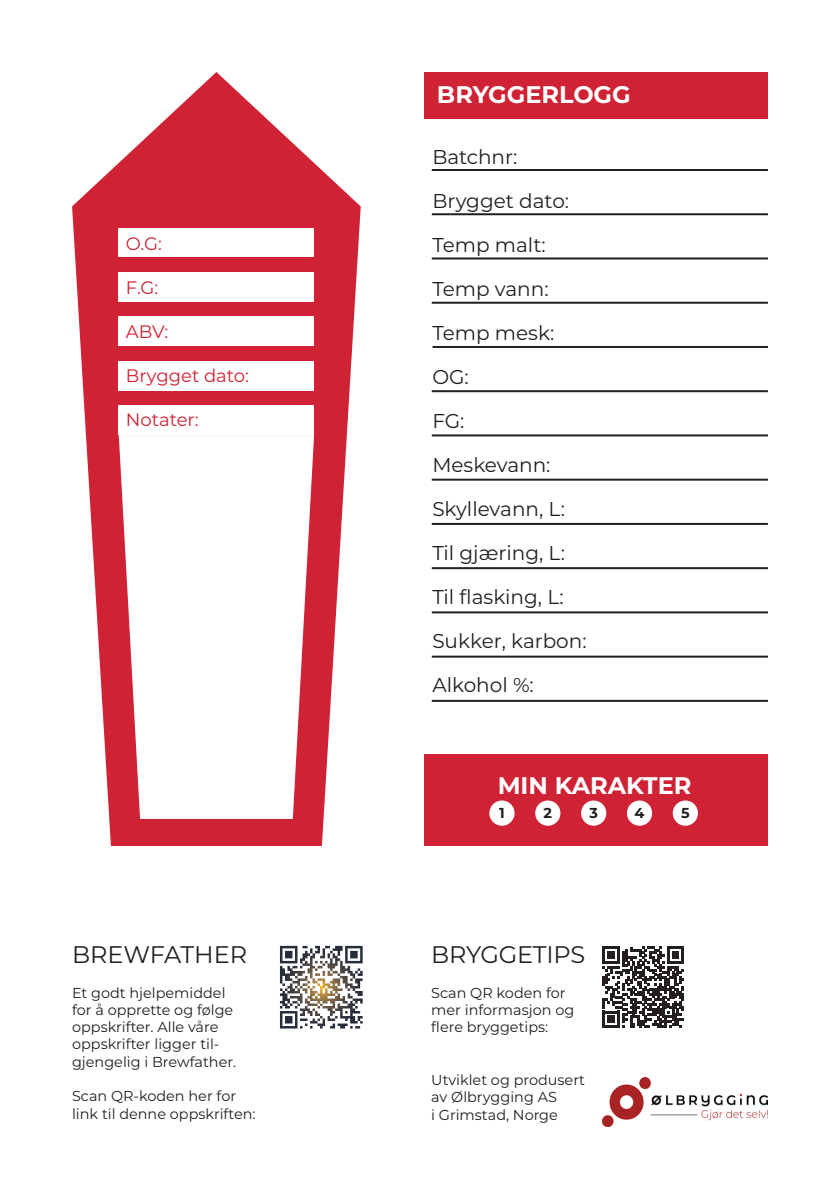
<style>
.page{position:relative;width:840px;height:1191px;background:#fff}
.page>*{position:absolute;margin:0;border:0;box-sizing:border-box;transform-origin:0 0}
.t1{font:700 24px "Montserrat";color:#fff}
.t2{font:24px "Montserrat";letter-spacing:-.01em;color:#231f20}
.t3{font:20px "Montserrat";color:#231f20}
.t4{font:18px "Montserrat";color:#d02235}
.t5{font:14.4px/17.2px "Montserrat";color:#231f20}
.t6{font:700 14.4px "Montserrat";color:#231f20}
</style>
<div class="page">
<svg style="left:72px;top:72px;width:288px;height:774px;fill:#d02235"></svg>
<div style="left:424px;top:73px;width:343px;height:46px;background:#d02235"></div>
<div style="left:424px;top:754px;width:343px;height:92px;background:#d02235"></div>
<div style="left:489px;top:800px;width:25px;height:25px;background:#fff;border-radius:50%"></div>
<div style="left:535px;top:800px;width:25px;height:25px;background:#fff;border-radius:50%"></div>
<div style="left:580px;top:800px;width:26px;height:25px;background:#fff;border-radius:50%"></div>
<div style="left:626px;top:800px;width:25px;height:25px;background:#fff;border-radius:50%"></div>
<div style="left:672px;top:800px;width:25px;height:25px;background:#fff;border-radius:50%"></div>
<svg style="left:602px;top:946px;width:81px;height:82px"></svg>
<hr style="left:431px;top:700px;width:336px;height:2px;background:#231f20">
<hr style="left:431px;top:655px;width:336px;height:2px;background:#231f20">
<hr style="left:431px;top:611px;width:336px;height:2px;background:#231f20">
<hr style="left:431px;top:567px;width:336px;height:2px;background:#231f20">
<hr style="left:431px;top:523px;width:336px;height:2px;background:#231f20">
<hr style="left:431px;top:479px;width:336px;height:2px;background:#231f20">
<hr style="left:431px;top:302px;width:336px;height:2px;background:#231f20">
<hr style="left:431px;top:434px;width:336px;height:2px;background:#231f20">
<hr style="left:431px;top:257px;width:336px;height:2px;background:#231f20">
<hr style="left:431px;top:390px;width:336px;height:2px;background:#231f20">
<hr style="left:431px;top:213px;width:336px;height:2px;background:#231f20">
<hr style="left:432px;top:346px;width:335px;height:2px;background:#231f20">
<hr style="left:431px;top:169px;width:336px;height:2px;background:#231f20">
<svg style="left:119px;top:435px;width:195px;height:384px"></svg>
<div style="left:119px;top:361px;width:195px;height:29px;background:#fff"></div>
<div style="left:119px;top:406px;width:195px;height:29px;background:#fff"></div>
<div style="left:119px;top:317px;width:195px;height:29px;background:#fff"></div>
<div style="left:119px;top:272px;width:195px;height:29px;background:#fff"></div>
<div style="left:119px;top:228px;width:195px;height:29px;background:#fff"></div>
<img style="left:602px;top:1078px;width:165px;height:48px">
<svg style="left:287px;top:961px;width:75px;height:62px"></svg>
<p class="t4" style="left:126px;top:231px;width:37px">O.G:</p>
<p class="t4" style="left:126px;top:275px;width:34px">F.G:</p>
<p class="t4" style="left:126px;top:319px;width:44px">ABV:</p>
<p class="t4" style="left:126px;top:363px;width:125px">Brygget dato:</p>
<p class="t4" style="left:126px;top:407px;width:74px">Notater:</p>
<p class="t2" style="left:72px;top:938px;width:177px">BREWFATHER</p>
<p class="t5" style="left:72px;top:983px;width:163px">Et godt hjelpemiddel for å opprette og følge oppskrifter. Alle våre</p>
<p class="t5" style="left:72px;top:1035px;width:149px">oppskrifter ligger til-</p>
<p class="t5" style="left:72px;top:1052px;width:165px">gjengelig i Brewfather.</p>
<p class="t5" style="left:72px;top:1087px;width:165px">Scan QR-koden her for</p>
<p class="t5" style="left:72px;top:1104px;width:185px">link til denne oppskriften:</p>
<p class="t1" style="left:436px;top:77px;width:195px">BRYGGERLOGG</p>
<p class="t3" style="left:432px;top:143px;width:87px">Batchnr:</p>
<p class="t3" style="left:432px;top:187px;width:138px">Brygget dato:</p>
<p class="t3" style="left:432px;top:231px;width:115px">Temp malt:</p>
<p class="t3" style="left:432px;top:275px;width:118px">Temp vann:</p>
<p class="t3" style="left:432px;top:319px;width:123px">Temp mesk:</p>
<p class="t3" style="left:432px;top:363px;width:38px">OG:</p>
<p class="t3" style="left:432px;top:407px;width:34px">FG:</p>
<p class="t3" style="left:432px;top:451px;width:120px">Meskevann:</p>
<p class="t3" style="left:432px;top:495px;width:134px">Skyllevann, L:</p>
<p class="t3" style="left:432px;top:539px;width:134px">Til gjæring, L:</p>
<p class="t3" style="left:432px;top:583px;width:133px">Til flasking, L:</p>
<p class="t3" style="left:432px;top:627px;width:156px">Sukker, karbon:</p>
<p class="t3" style="left:432px;top:671px;width:103px">Alkohol %:</p>
<p class="t1" style="left:497px;top:768px;width:195px">MIN KARAKTER</p>
<p class="t6" style="left:499px;top:802px;width:7px">1</p>
<p class="t6" style="left:543px;top:802px;width:10px">2</p>
<p class="t6" style="left:589px;top:802px;width:10px">3</p>
<p class="t6" style="left:634px;top:802px;width:11px">4</p>
<p class="t6" style="left:680px;top:802px;width:10px">5</p>
<p class="t2" style="left:431px;top:938px;width:155px">BRYGGETIPS</p>
<p class="t5" style="left:431px;top:983px;width:136px">Scan QR koden for</p>
<p class="t5" style="left:431px;top:1000px;width:144px">mer informasjon og</p>
<p class="t5" style="left:431px;top:1018px;width:118px">flere bryggetips:</p>
<p class="t5" style="left:431px;top:1070px;width:155px">Utviklet og produsert</p>
<p class="t5" style="left:431px;top:1088px;width:128px">av Ølbrygging AS i Grimstad, Norge</p>
</div>
